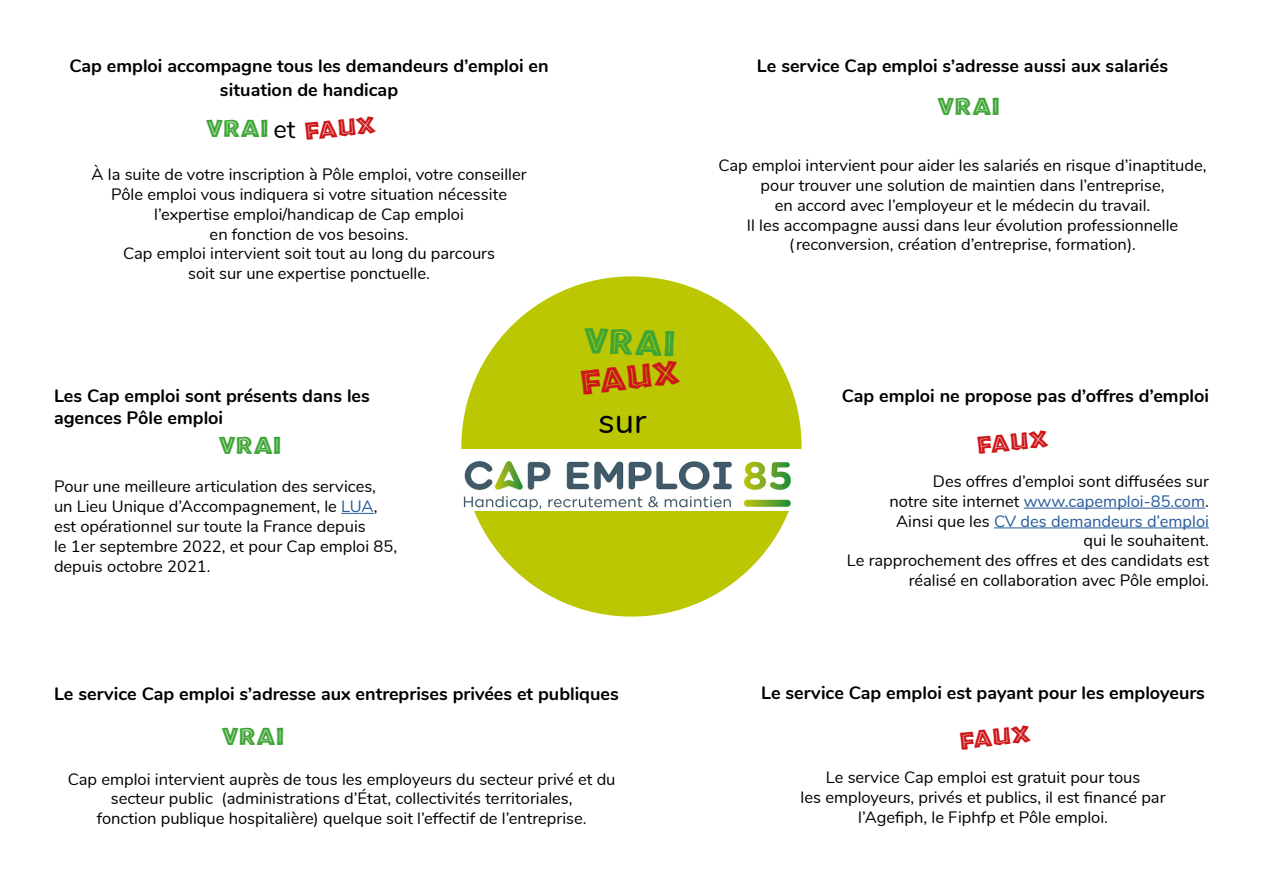
<style>
.page{position:relative;width:1263px;height:893px;background:#fff}
.page>*{position:absolute;margin:0;border:0;box-sizing:border-box;transform-origin:0 0}
.t1{font:34.5px "Nunito";color:#000}
.t2{font:33px "African";color:#3fa535}
.t3{font:31.5px "African";color:#cd1719}
.t4{font:22.5px "African";color:#3fa535}
.t5{font:22.5px "African";color:#cd1719}
.t6{font:700 18px/21.6px "Nunito";color:#000}
.t7{font:16.5px/19.8px "Nunito";color:#000;text-align:center}
.s1{font-family:"Nunito";font-size:25.5px;color:#000}
.s2{color:#275b9b}
</style>
<div class="page">
<hr style="left:341px;top:513px;width:33px;height:1px;background:#275b9b">
<div style="left:461px;top:276px;width:340px;height:341px;background:#bbc703;border-radius:50%"></div>
<hr style="left:1024px;top:508px;width:181px;height:1px;background:#275b9b">
<hr style="left:994px;top:527px;width:215px;height:1px;background:#275b9b">
<img style="left:461px;top:449px;width:340px;height:61px">
<p class="t6" style="left:69px;top:53px;width:481px;line-height:23.4px;text-align:center">Cap emploi accompagne tous les demandeurs d’emploi en situation de handicap</p>
<h3 class="t4" style="left:206px;top:119px;width:92px">VRAI <span class="s1">et</span></h3>
<h3 class="t5" style="left:304px;top:123px;width:73px;rotate:-6deg">FAUX</h3>
<p class="t7" style="left:92px;top:164px;width:436px">À la suite de votre inscription à Pôle emploi, votre conseiller Pôle emploi vous indiquera si votre situation nécessite l’expertise emploi/handicap de Cap emploi<br>en fonction de vos besoins.<br>Cap emploi intervient soit tout au long du parcours<br>soit sur une expertise ponctuelle.</p>
<p class="t6" style="left:54px;top:384px;width:317px">Les Cap emploi sont présents dans les agences Pôle emploi</p>
<h3 class="t4" style="left:218px;top:437px;width:64px">VRAI</h3>
<p class="t7" style="left:54px;top:476px;width:345px;text-align:left">Pour une meilleure articulation des services, un Lieu Unique d’Accompagnement, le <span class="s2">LUA</span>, est opérationnel sur toute la France depuis<br>le 1er septembre 2022, et pour Cap emploi 85, depuis octobre 2021.</p>
<h2 class="t2" style="left:583px;top:327px;width:94px;rotate:2deg">VRAI</h2>
<h3 class="t3" style="left:580px;top:371px;width:101px;rotate:-7deg">FAUX</h3>
<h1 class="t1" style="left:598px;top:396px;width:50px">sur</h1>
<p class="t6" style="left:54px;top:682px;width:566px">Le service Cap emploi s’adresse aux entreprises privées et publiques</p>
<h3 class="t4" style="left:221px;top:727px;width:64px">VRAI</h3>
<p class="t7" style="left:68px;top:768px;width:549px">Cap emploi intervient auprès de tous les employeurs du secteur privé et du secteur public (administrations d’État, collectivités territoriales,<br>fonction publique hospitalière) quelque soit l’effectif de l’entreprise.</p>
<p class="t6" style="left:757px;top:54px;width:413px">Le service Cap emploi s’adresse aussi aux salariés</p>
<h3 class="t4" style="left:937px;top:98px;width:64px">VRAI</h3>
<p class="t7" style="left:718px;top:155px;width:489px">Cap emploi intervient pour aider les salariés en risque d’inaptitude, pour trouver une solution de maintien dans l’entreprise,<br>en accord avec l’employeur et le médecin du travail.<br>Il les accompagne aussi dans leur évolution professionnelle (reconversion, création d’entreprise, formation).</p>
<p class="t6" style="left:842px;top:384px;width:369px">Cap emploi ne propose pas d’offres d’emploi</p>
<h3 class="t5" style="left:977px;top:437px;width:73px;rotate:-6deg">FAUX</h3>
<p class="t7" style="left:847px;top:470px;width:364px;text-align:right">Des offres d’emploi sont diffusées sur<br>notre site internet <span class="s2">www.capemploi-85.com</span>.<br>Ainsi que les <span class="s2">CV des demandeurs d’emploi<br></span>qui le souhaitent.<br>Le rapprochement des offres et des candidats est réalisé en collaboration avec Pôle emploi.</p>
<p class="t6" style="left:761px;top:680px;width:445px">Le service Cap emploi est payant pour les employeurs</p>
<h3 class="t5" style="left:959px;top:732px;width:73px;rotate:-6deg">FAUX</h3>
<p class="t7" style="left:801px;top:767px;width:366px">Le service Cap emploi est gratuit pour tous<br>les employeurs, privés et publics, il est financé par l’Agefiph, le Fiphfp et Pôle emploi.</p>
</div>
